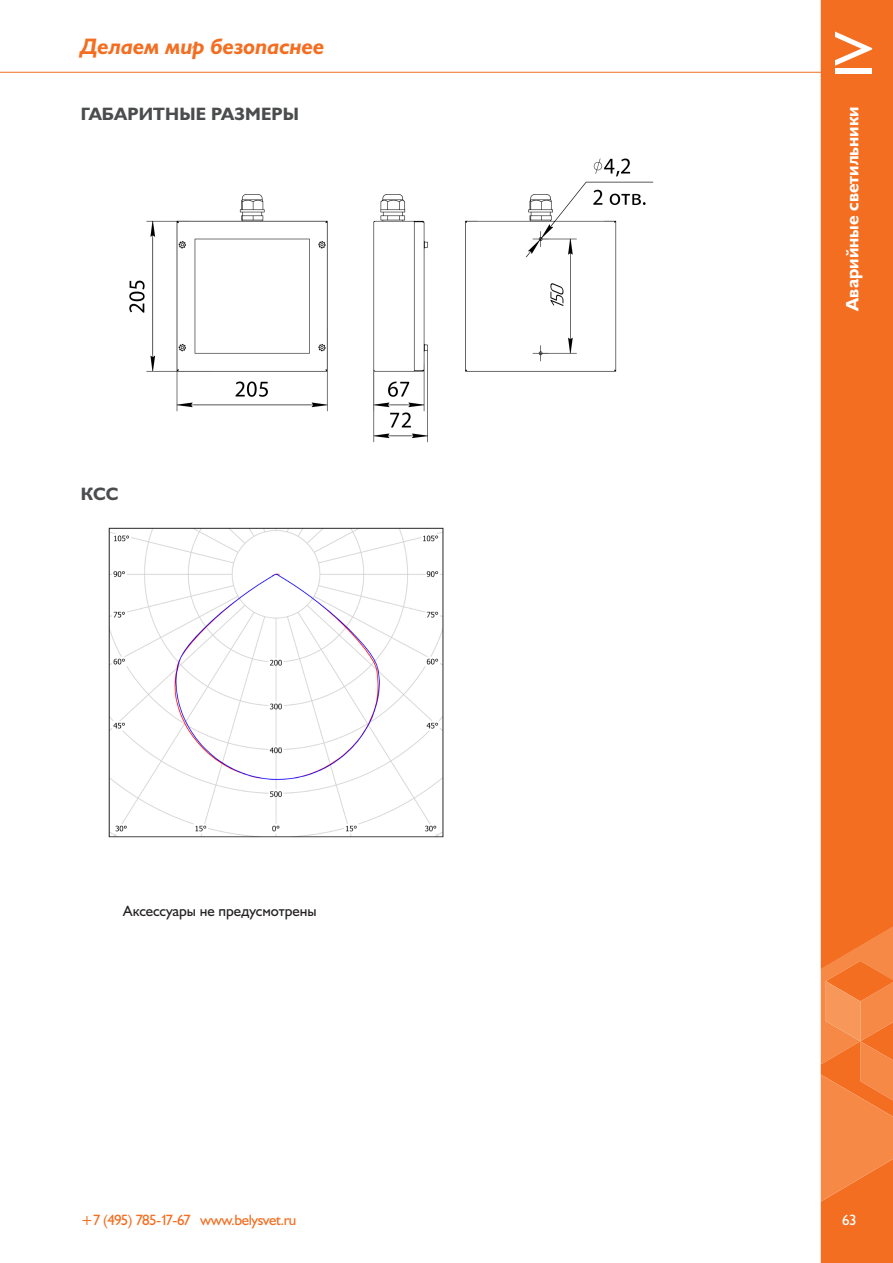
<style>
.page{position:relative;width:893px;height:1263px;background:#fff}
.page>*{position:absolute;margin:0;border:0;box-sizing:border-box;transform-origin:0 0}
.t1{font:54px "Humanist 521 BT";color:#fff}
.t2{font:italic 700 22.5px "Humanist 521 BT";color:#f36e21}
.t3{font:700 18px "Humanist 521 BT";color:#fff}
.podzag1{font:700 18px "Humanist 521 BT";letter-spacing:.01em;color:#4b4c4d}
.t4{font:15px "Humanist 521 BT";letter-spacing:-.03em;color:#f36e21}
.text{font:15px "Humanist 521 BT";color:#231f20}
.t5{font:15px "Humanist 521 BT";color:#fff}
</style>
<div class="page">
<div style="left:821px;top:0;width:72px;height:914px;background:#f36e21"></div>
<svg style="left:821px;top:914px;width:72px;height:349px;background:#f47d35"></svg>
<hr style="left:0;top:72px;width:893px;height:1px;background:#f36e21">
<img style="left:129px;top:158px;width:525px;height:285px">
<img style="left:108px;top:527px;width:336px;height:311px">
<h2 class="t2" style="left:81px;top:32px;width:245px">Делаем мир безопаснее</h2>
<p class="podzag1" style="left:81px;top:103px;width:220px">ГАБАРИТНЫЕ РАЗМЕРЫ</p>
<p class="podzag1" style="left:81px;top:482px;width:39px">КСС</p>
<p class="text" style="left:123px;top:902px;width:195px">Аксессуары не предусмотрены</p>
<p class="t4" style="left:81px;top:1211px;width:217px">+7 (495) 785-17-67 www.belysvet.ru</p>
<h1 class="t1" style="left:820px;top:78px;width:49px;rotate:-90deg">IV</h1>
<p class="t3" style="left:841px;top:310px;width:206px;rotate:-90deg">Аварийные светильники</p>
<p class="t5" style="left:842px;top:1211px;width:16px">63</p>
</div>
